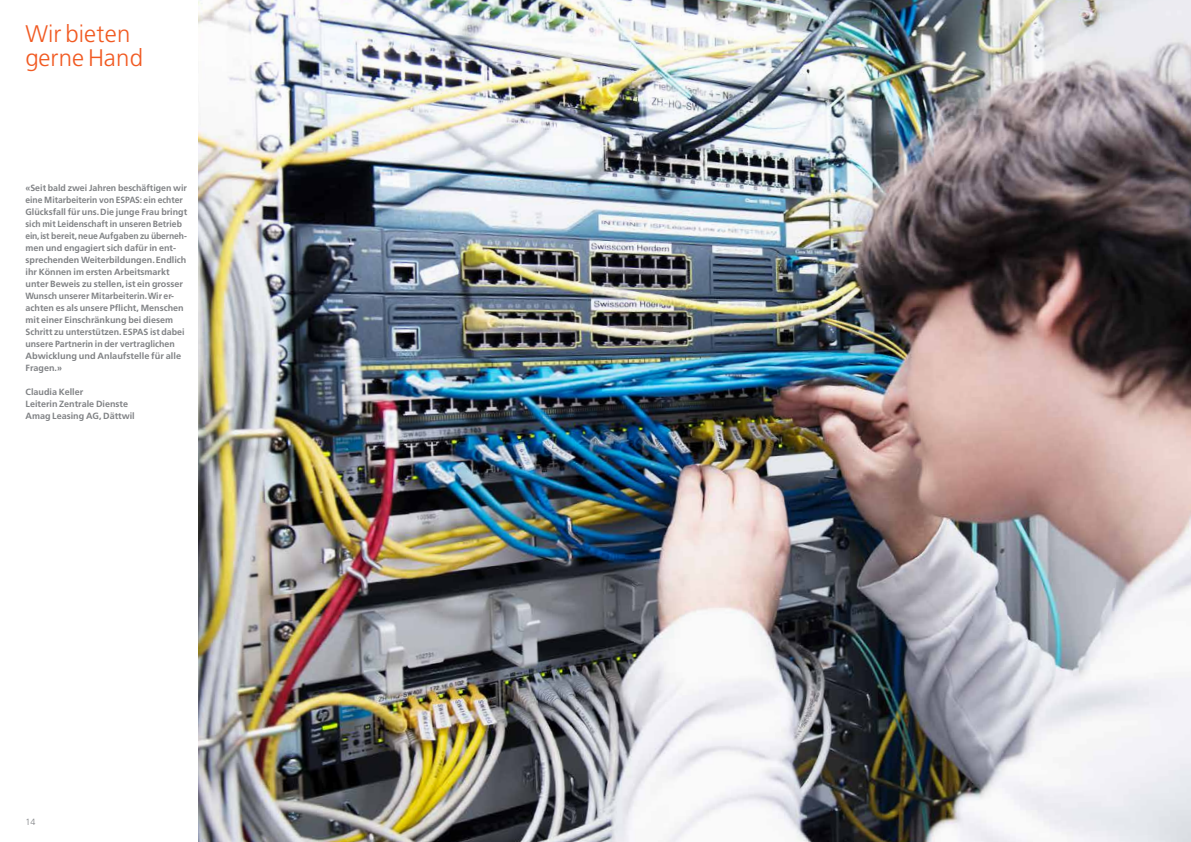
<style>
.page{position:relative;width:1191px;height:842px;background:#fff}
.page>*{position:absolute;margin:0;border:0;box-sizing:border-box;transform-origin:0 0}
.t1{font:300 24px/24px "Frutiger";letter-spacing:.01em;color:#f15a22}
.t2{font:700 9px/12px "Frutiger";color:#808285}
.t3{font:300 9px "Frutiger";color:#808285}
</style>
<div class="page">
<img style="left:198px;top:0;width:993px;height:842px">
<h1 class="t1" style="left:26px;top:22px;width:119px">Wir bieten gerne Hand</h1>
<p class="t2" style="left:26px;top:181px;width:163px">«Seit bald zwei Jahren beschäftigen wir eine Mitarbeiterin von ESPAS: ein echter Glücksfall für uns. Die junge Frau bringt sich mit Leidenschaft in unseren Betrieb ein, ist bereit, neue Aufgaben zu überneh&shy;men und engagiert sich dafür in ent&shy;sprechenden Weiterbildungen. Endlich ihr Können im ersten Arbeitsmarkt unter Beweis zu stellen, ist ein grosser Wunsch unserer Mitarbeiterin. Wir er&shy;achten es als unsere Pflicht, Menschen mit einer Einschränkung bei diesem Schritt zu unterstützen. ESPAS ist dabei unsere Partnerin in der vertraglichen Abwicklung und Anlaufstelle für alle Fragen.»</p>
<p class="t2" style="left:26px;top:385px;width:111px">Claudia Keller<br>Leiterin Zentrale Dienste<br>Amag Leasing AG, Dättwil</p>
<p class="t3" style="left:26px;top:817px;width:12px">14</p>
</div>
